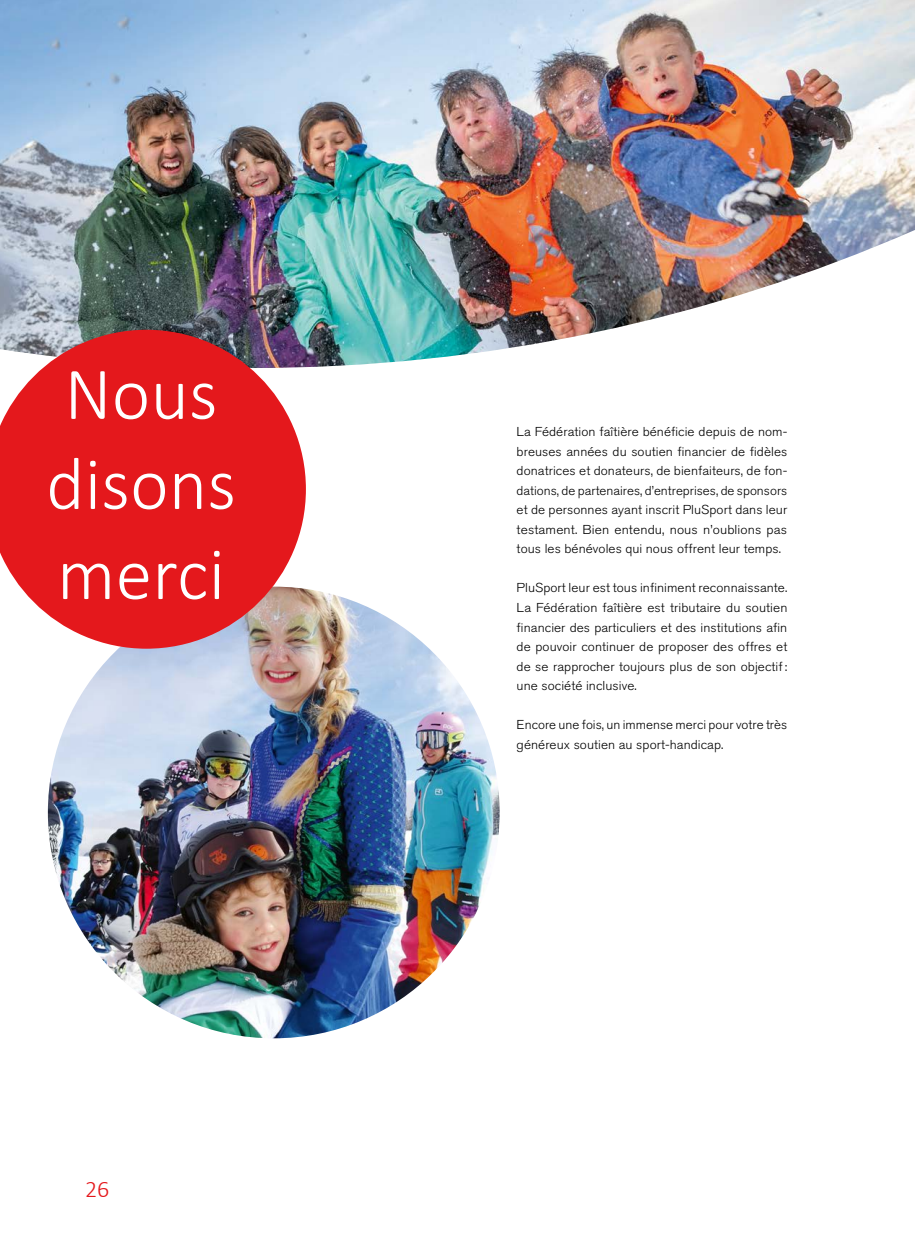
<style>
.page{position:relative;width:915px;height:1234px;background:#fff}
.page>*{position:absolute;margin:0;border:0;box-sizing:border-box;transform-origin:0 0}
.deutsch_01_hauptitel_negativ{font:300 75px/90px "Calibri";letter-spacing:.005em;color:#fff}
.t1{font:300 24px "Calibri";color:#e4181c}
.französisch_01_lauftext_oe_f{font:300 12.9px/19.5px "Akzidenz Grotesk BE";letter-spacing:.005em;color:#000;text-align:justify;scale:1.05 1}
.französisch_01_lauftext_oe_f-2{font:300 12.9px/19.5px "Akzidenz Grotesk BE";letter-spacing:.005em;color:#000;scale:1.04 1}
</style>
<div class="page">
<img style="left:0;top:0;width:914px;height:368px">
<img style="left:48px;top:586px;width:451px;height:452px;border-radius:226px">
<svg style="left:0;top:330px;width:306px;height:318px;background:#de373c"></svg>
<h2 class="deutsch_01_hauptitel_negativ" style="left:46px;top:345px;width:191px">Nous disons merci</h2>
<h2 class="t1" style="left:85px;top:1174px;width:26px">26</h2>
<p class="französisch_01_lauftext_oe_f" style="left:516px;top:422px;width:259px">La Fédération faîtière bénéficie depuis de nom&shy;breuses années du soutien financier de fidèles donatrices et donateurs, de bienfaiteurs, de fon&shy;dations, de partenaires, d’entreprises, de sponsors et de personnes ayant inscrit PluSport dans leur testament. Bien entendu, nous n’oublions pas tous les bénévoles qui nous offrent leur temps.</p>
<p class="französisch_01_lauftext_oe_f" style="left:516px;top:578px;width:259px">PluSport leur est tous infiniment reconnaissante.<br>La Fédération faîtière est tributaire du soutien financier des particuliers et des institutions afin de pouvoir continuer de proposer des offres et de se rapprocher toujours plus de son objectif: une société inclusive.</p>
<p class="französisch_01_lauftext_oe_f-2" style="left:516px;top:715px;width:261px">Encore une fois, un immense merci pour votre très généreux soutien au sport-handicap.</p>
</div>
